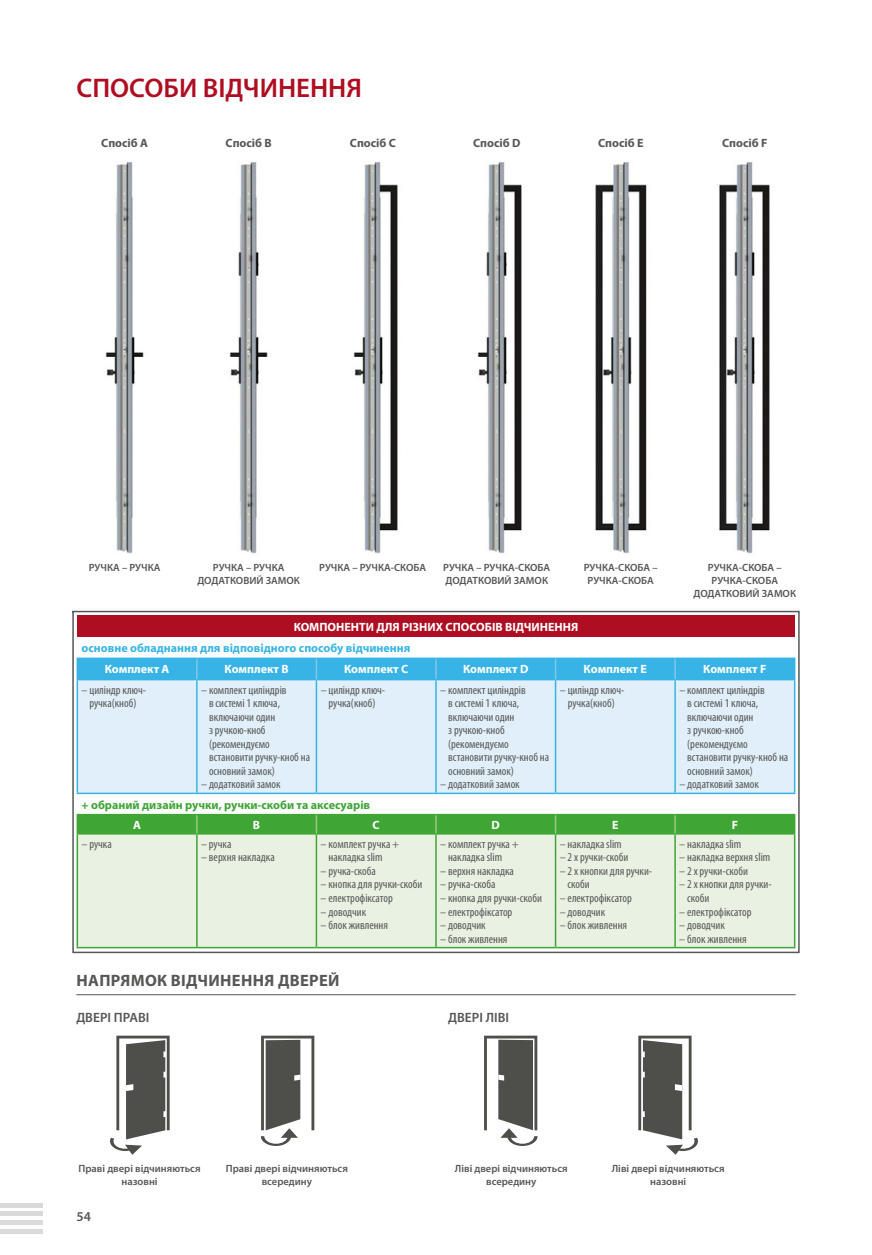
<style>
.page{position:relative;width:872px;height:1255px;background:#fff}
.page>*{position:absolute;margin:0;border:0;box-sizing:border-box;transform-origin:0 0}
.t1{font:600 27px "Myriad Pro";color:#af0d21}
.t2{font:700 16.5px "Myriad Pro";letter-spacing:.02em;color:#575756}
.t3{font:600 13.5px "Myriad Pro";color:#575756}
.t4{font:condensed 12px/13.5px "Myriad Pro";color:#575756}
.t5{font:700 12px "Myriad Pro";color:#fff}
.t6{font:700 12px "Myriad Pro";color:#37b4e5}
.t7{font:700 12px "Myriad Pro";color:#3fa535}
.t8{font:700 12px "Myriad Pro";color:#575756}
.t9{font:600 10.5px/12.8px "Myriad Pro";color:#575756;text-align:center}
</style>
<div class="page">
<hr style="left:76px;top:994px;width:719px;height:1px;background:#575756">
<svg style="left:484px;top:1035px;width:53px;height:110px"></svg>
<svg style="left:638px;top:1035px;width:60px;height:119px"></svg>
<svg style="left:110px;top:1035px;width:60px;height:119px"></svg>
<svg style="left:261px;top:1035px;width:53px;height:110px"></svg>
<img style="left:595px;top:162px;width:52px;height:392px">
<img style="left:477px;top:162px;width:45px;height:392px">
<img style="left:719px;top:162px;width:51px;height:392px">
<img style="left:229px;top:162px;width:39px;height:392px">
<img style="left:105px;top:162px;width:39px;height:392px">
<img style="left:353px;top:162px;width:45px;height:392px">
<svg style="left:72px;top:610px;width:728px;height:343px;background:#cad8d3"></svg>
<div style="left:0;top:1202px;width:43px;height:5px;background:#dadada"></div>
<hr style="left:0;top:1220px;width:43px;height:4px;background:#dadada">
<div style="left:0;top:1211px;width:43px;height:5px;background:#dadada"></div>
<div style="left:0;top:1228px;width:43px;height:5px;background:#dadada"></div>
<h1 class="t1" style="left:77px;top:71px;width:287px">СПОСОБИ ВІДЧИНЕННЯ</h1>
<p class="t8" style="left:101px;top:135px;width:48px">Спосіб A</p>
<p class="t8" style="left:225px;top:135px;width:48px">Спосіб B</p>
<p class="t8" style="left:350px;top:135px;width:48px">Спосіб C</p>
<p class="t8" style="left:473px;top:135px;width:49px">Спосіб D</p>
<p class="t8" style="left:598px;top:135px;width:47px">Спосіб E</p>
<p class="t8" style="left:722px;top:135px;width:47px">Спосіб F</p>
<p class="t9" style="left:89px;top:561px;width:73px">РУЧКА – РУЧКА</p>
<p class="t9" style="left:197px;top:561px;width:104px">РУЧКА – РУЧКА<br>ДОДАТКОВИЙ ЗАМОК</p>
<p class="t9" style="left:319px;top:561px;width:108px">РУЧКА – РУЧКА-СКОБА</p>
<p class="t9" style="left:443px;top:561px;width:108px;text-align:left">РУЧКА – РУЧКА-СКОБА<br>ДОДАТКОВИЙ ЗАМОК</p>
<p class="t9" style="left:693px;top:561px;width:104px">РУЧКА-СКОБА –<br>РУЧКА-СКОБА<br>ДОДАТКОВИЙ ЗАМОК</p>
<p class="t9" style="left:584px;top:561px;width:75px">РУЧКА-СКОБА –<br>РУЧКА-СКОБА</p>
<p class="t5" style="left:294px;top:619px;width:286px">КОМПОНЕНТИ ДЛЯ РІЗНИХ СПОСОБІВ ВІДЧИНЕННЯ</p>
<p class="t6" style="left:82px;top:640px;width:330px">основне обладнання для відповідного способу відчинення</p>
<p class="t5" style="left:105px;top:661px;width:66px">Комплект A</p>
<p class="t5" style="left:224px;top:661px;width:66px">Комплект B</p>
<p class="t5" style="left:344px;top:661px;width:66px">Комплект C</p>
<p class="t5" style="left:463px;top:661px;width:67px">Комплект D</p>
<p class="t5" style="left:583px;top:661px;width:65px">Комплект E</p>
<p class="t5" style="left:703px;top:661px;width:65px">Комплект F</p>
<p class="t4" style="left:82px;top:682px;width:66px;text-align:center">– циліндр ключ&shy;ручка(кноб)</p>
<p class="t4" style="left:209px;top:682px;width:103px;text-indent:-8px">– комплект циліндрів<br>в системі 1 ключа, включаючи один<br>з ручкою-кноб (рекомендуємо встановити ручку-кноб на основний замок)</p>
<p class="t4" style="left:201px;top:777px;width:81px">– додатковий замок</p>
<p class="t4" style="left:321px;top:682px;width:66px;text-align:center">– циліндр ключ&shy;ручка(кноб)</p>
<p class="t4" style="left:448px;top:682px;width:103px;text-indent:-8px">– комплект циліндрів<br>в системі 1 ключа, включаючи один<br>з ручкою-кноб (рекомендуємо встановити ручку-кноб на основний замок)</p>
<p class="t4" style="left:440px;top:777px;width:81px">– додатковий замок</p>
<p class="t4" style="left:560px;top:682px;width:66px;text-align:center">– циліндр ключ&shy;ручка(кноб)</p>
<p class="t4" style="left:687px;top:682px;width:103px;text-indent:-8px">– комплект циліндрів<br>в системі 1 ключа, включаючи один<br>з ручкою-кноб (рекомендуємо встановити ручку-кноб на основний замок)</p>
<p class="t4" style="left:679px;top:777px;width:81px">– додатковий замок</p>
<p class="t7" style="left:82px;top:796px;width:290px">+ обраний дизайн ручки, ручки-скоби та аксесуарів</p>
<p class="t5" style="left:133px;top:816px;width:9px">А</p>
<p class="t5" style="left:253px;top:816px;width:9px">B</p>
<p class="t5" style="left:372px;top:816px;width:9px">C</p>
<p class="t5" style="left:491px;top:816px;width:10px">D</p>
<p class="t5" style="left:612px;top:816px;width:8px">E</p>
<p class="t5" style="left:731px;top:816px;width:8px">F</p>
<p class="t4" style="left:81px;top:837px;width:32px">– ручка</p>
<p class="t4" style="left:201px;top:837px;width:32px">– ручка</p>
<p class="t4" style="left:201px;top:850px;width:75px">– верхня накладка</p>
<p class="t4" style="left:560px;top:837px;width:63px">– накладка slim</p>
<p class="t4" style="left:560px;top:850px;width:70px">– 2 x ручки-скоби</p>
<p class="t4" style="left:567px;top:864px;width:86px;text-indent:-8px">– 2 x кнопки для ручки&shy;скоби</p>
<p class="t4" style="left:560px;top:891px;width:74px">– електрофіксатор</p>
<p class="t4" style="left:560px;top:904px;width:47px">– доводчик</p>
<p class="t4" style="left:560px;top:918px;width:69px">– блок живлення</p>
<p class="t4" style="left:679px;top:837px;width:63px">– накладка slim</p>
<p class="t4" style="left:679px;top:850px;width:93px">– накладка верхня slim</p>
<p class="t4" style="left:679px;top:864px;width:70px">– 2 x ручки-скоби</p>
<p class="t4" style="left:687px;top:877px;width:86px;text-indent:-8px">– 2 x кнопки для ручки&shy;скоби</p>
<p class="t4" style="left:679px;top:904px;width:74px">– електрофіксатор</p>
<p class="t4" style="left:679px;top:918px;width:47px">– доводчик</p>
<p class="t4" style="left:679px;top:931px;width:69px">– блок живлення</p>
<p class="t4" style="left:328px;top:837px;width:72px;text-indent:-8px">– комплект ручка + накладка slim</p>
<p class="t4" style="left:321px;top:864px;width:57px">– ручка-скоба</p>
<p class="t4" style="left:321px;top:877px;width:103px">– кнопка для ручки-скоби</p>
<p class="t4" style="left:321px;top:891px;width:74px">– електрофіксатор</p>
<p class="t4" style="left:321px;top:904px;width:47px">– доводчик</p>
<p class="t4" style="left:321px;top:918px;width:69px">– блок живлення</p>
<p class="t4" style="left:448px;top:837px;width:72px;text-indent:-8px">– комплект ручка + накладка slim</p>
<p class="t4" style="left:440px;top:864px;width:75px">– верхня накладка</p>
<p class="t4" style="left:440px;top:877px;width:57px">– ручка-скоба</p>
<p class="t4" style="left:440px;top:891px;width:103px">– кнопка для ручки-скоби</p>
<p class="t4" style="left:440px;top:904px;width:74px">– електрофіксатор</p>
<p class="t4" style="left:440px;top:918px;width:47px">– доводчик</p>
<p class="t4" style="left:440px;top:931px;width:69px">– блок живлення</p>
<h2 class="t2" style="left:76px;top:969px;width:265px">НАПРЯМОК ВІДЧИНЕННЯ ДВЕРЕЙ</h2>
<p class="t3" style="left:76px;top:1008px;width:74px">ДВЕРІ ПРАВІ</p>
<p class="t9" style="left:79px;top:1162px;width:123px">Праві двері відчиняються назовні</p>
<p class="t3" style="left:77px;top:1208px;width:16px">54</p>
<p class="t9" style="left:226px;top:1162px;width:123px">Праві двері відчиняються всередину</p>
<p class="t3" style="left:448px;top:1008px;width:62px">ДВЕРІ ЛІВІ</p>
<p class="t9" style="left:455px;top:1162px;width:114px">Ліві двері відчиняються всередину</p>
<p class="t9" style="left:612px;top:1162px;width:114px">Ліві двері відчиняються назовні</p>
</div>
